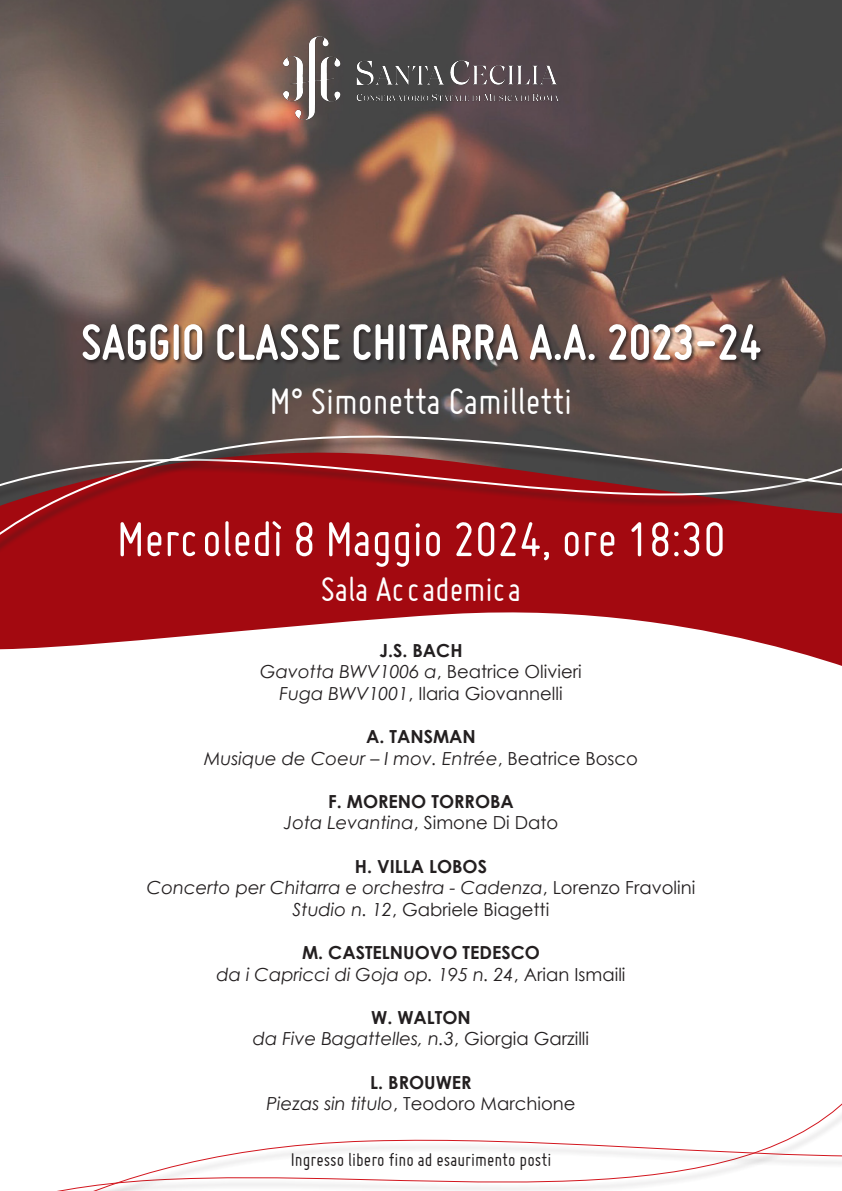
<style>
.page{position:relative;width:842px;height:1191px;background:#fff}
.page>*{position:absolute;margin:0;border:0;box-sizing:border-box;transform-origin:0 0}
.t1{font:700 53px "Miso";letter-spacing:.015em;color:#fff}
.t2{font:53px "Miso";color:#fff}
.t3{font:40px "Miso";color:#fff}
.t4{font:37px "Miso";color:#fff}
.t5{font:20px "Miso";color:#231f20}
.Autori{font:italic 18px "Century Gothic";color:#231f20}
.Autori-2{font:18px "Century Gothic";color:#231f20}
.Autori-3{font:700 18px "Century Gothic";color:#231f20}
.s1{font-style:italic}
.s2{font-style:normal}
</style>
<div class="page">
<img style="left:0;top:0;width:842px;height:420px">
<img style="left:284px;top:37px;width:274px;height:82px">
<div style="left:0;top:577px;width:842px;height:21px;background:#a30910"></div>
<svg style="left:0;top:598px;width:842px;height:68px"></svg>
<div style="left:0;top:431px;width:842px;height:146px;background:#a30910"></div>
<svg style="left:0;top:420px;width:842px;height:130px"></svg>
<svg style="left:57px;top:1103px;width:785px;height:88px"></svg>
<div style="left:82px;top:323px;width:683px;height:42px;background:#231f20;opacity:.75"></div>
<p class="t1" style="left:81px;top:312px;width:682px">SAGGIO CLASSE CHITARRA A.A. 2023-24</p>
<p class="t3" style="left:270px;top:379px;width:304px">M° Simonetta Camilletti</p>
<p class="t2" style="left:117px;top:510px;width:610px">Mercoledì 8 Maggio 2024, ore 18:30</p>
<p class="t4" style="left:321px;top:568px;width:202px">Sala Accademica</p>
<p class="Autori-3" style="left:379px;top:636px;width:85px">J.S. BACH</p>
<p class="Autori-2" style="left:260px;top:659px;width:323px"><span class="s1">Gavotta BWV1006 a</span>, Beatrice Olivieri</p>
<p class="Autori-2" style="left:279px;top:680px;width:285px"><span class="s1">Fuga BWV1001</span>, Ilaria Giovannelli</p>
<p class="Autori-3" style="left:366px;top:722px;width:111px">A. TANSMAN</p>
<p class="Autori" style="left:204px;top:745px;width:435px">Musique de Coeur – I mov. Entrée<span class="s2">, Beatrice Bosco</span></p>
<p class="Autori-3" style="left:328px;top:787px;width:187px">F. MORENO TORROBA</p>
<p class="Autori" style="left:284px;top:810px;width:276px">Jota Levantina<span class="s2">, Simone Di Dato</span></p>
<p class="Autori-3" style="left:355px;top:852px;width:134px">H. VILLA LOBOS</p>
<p class="Autori" style="left:147px;top:875px;width:550px">Concerto per Chitarra e orchestra - Cadenza<span class="s2">, Lorenzo Fravolini</span></p>
<p class="Autori-2" style="left:293px;top:896px;width:258px"><span class="s1">Studio n. 12</span>, Gabriele Biagetti</p>
<p class="Autori-3" style="left:302px;top:938px;width:239px">M. CASTELNUOVO TEDESCO</p>
<p class="Autori" style="left:216px;top:961px;width:411px">da i Capricci di Goja op. 195 n. 24<span class="s2">, Arian Ismaili</span></p>
<p class="Autori-3" style="left:371px;top:1003px;width:101px">W. WALTON</p>
<p class="Autori" style="left:253px;top:1026px;width:338px">da Five Bagattelles, n.3<span class="s2">, Giorgia Garzilli</span></p>
<p class="Autori-3" style="left:370px;top:1068px;width:103px">L. BROUWER</p>
<p class="Autori-2" style="left:266px;top:1091px;width:310px"><span class="s1">Piezas sin titulo</span>, Teodoro Marchione</p>
<p class="t5" style="left:291px;top:1148px;width:262px">Ingresso libero fino ad esaurimento posti</p>
</div>
